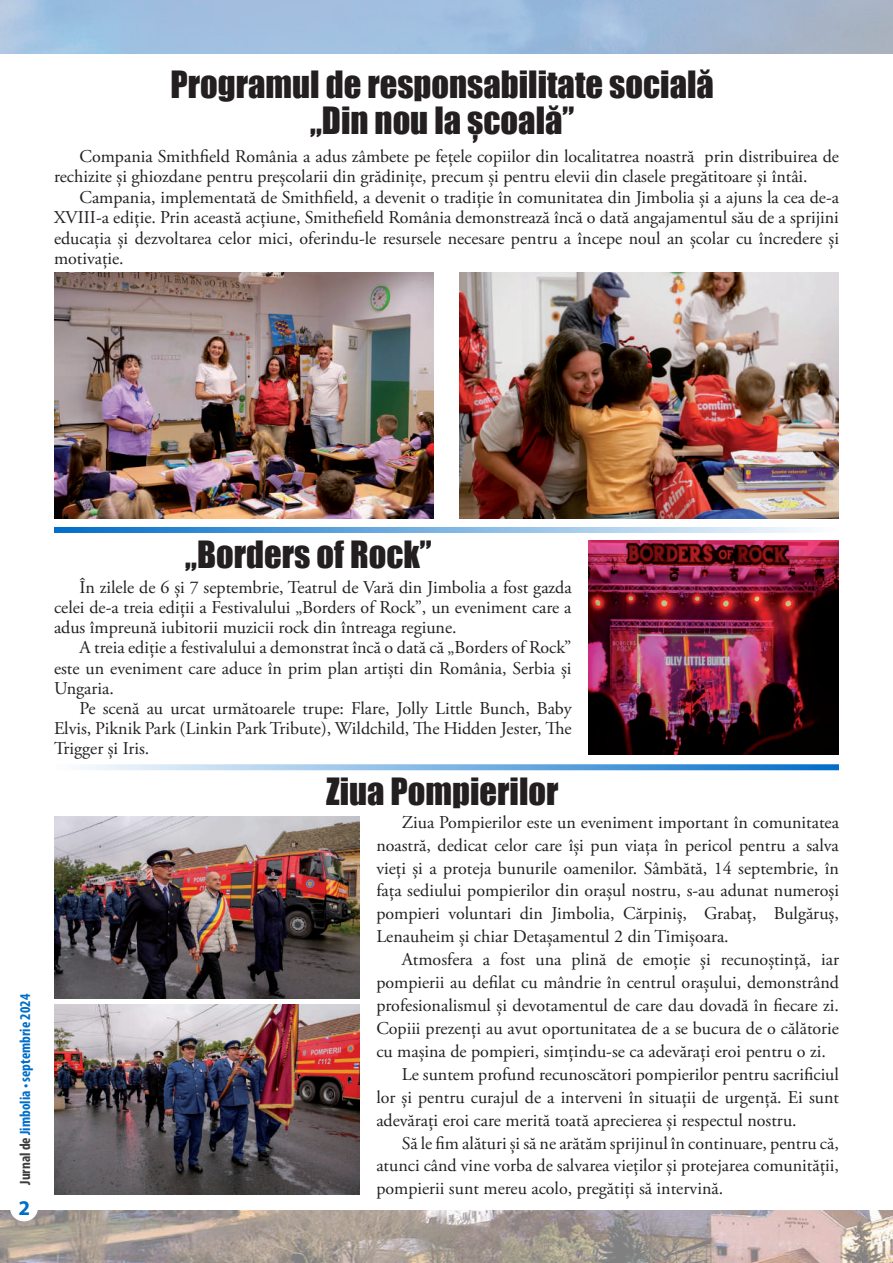
<style>
.page{position:relative;width:893px;height:1263px;background:#fff}
.page>*{position:absolute;margin:0;border:0;box-sizing:border-box;transform-origin:0 0}
.t1{font:34.5px/36px "Impact";color:#231f20;text-align:center}
.t2{font:700 21px "Myriad Pro";color:#016ec9}
.t3{font:18px/20.1px "Adobe Garamond Pro";color:#231f20;text-align:justify}
.t4{font:700 condensed 15px "Myriad Pro";color:#016ec9}
.s1{color:#3e3e3f}
</style>
<div class="page">
<img style="left:0;top:1211px;width:893px;height:52px">
<div style="left:10px;top:1194px;width:28px;height:27px;background:#fff;border-radius:50%"></div>
<svg style="left:54px;top:527px;width:758px;height:6px;background:#7ab3e2"></svg>
<svg style="left:82px;top:764px;width:757px;height:6px;background:#80b6e3"></svg>
<img style="left:459px;top:273px;width:380px;height:245px">
<img style="left:54px;top:273px;width:380px;height:245px">
<img style="left:589px;top:540px;width:250px;height:214px">
<img style="left:54px;top:1004px;width:305px;height:190px">
<img style="left:54px;top:816px;width:305px;height:182px">
<h1 class="t1" style="left:171px;top:65px;width:545px">Programul de responsabilitate socială „Din nou la școală”</h1>
<p class="t3" style="left:54px;top:147px;width:786px;line-height:20.5px;text-indent:26px">Compania Smithfield România a adus zâmbete pe fețele copiilor din localitatrea noastră prin distribuirea de rechizite și ghiozdane pentru preșcolarii din grădinițe, precum și pentru elevii din clasele pregătitoare și întâi.</p>
<p class="t3" style="left:54px;top:188px;width:787px;line-height:20.5px;text-indent:26px">Campania, implementată de Smithfield, a devenit o tradiție în comunitatea din Jimbolia și a ajuns la cea de-a XVIII-a ediție. Prin această acțiune, Smithefield România demonstrează încă o dată angajamentul său de a sprijini educația și dezvoltarea celor mici, oferindu-le resursele necesare pentru a începe noul an școlar cu încredere și motivație.</p>
<p class="t4" style="left:16px;top:1185px;width:192px;rotate:-90deg"><span class="s1">Jurnal de</span> Jimbolia • septembrie 2024</p>
<p class="t2" style="left:19px;top:1194px;width:13px">2</p>
<h1 class="t1" style="left:185px;top:535px;width:248px">„Borders of Rock”</h1>
<p class="t3" style="left:54px;top:578px;width:519px;text-indent:26px">În zilele de 6 și 7 septembrie, Teatrul de Vară din Jimbolia a fost gazda celei de-a treia ediții a Festivalului „Borders of Rock”, un eveniment care a adus împreună iubitorii muzicii rock din întreaga regiune.</p>
<p class="t3" style="left:54px;top:638px;width:519px;text-indent:26px">A treia ediție a festivalului a demonstrat încă o dată că „Borders of Rock” este un eveniment care aduce în prim plan artiști din România, Serbia și Ungaria.</p>
<p class="t3" style="left:54px;top:699px;width:519px;text-indent:26px">Pe scenă au urcat următoarele trupe: Flare, Jolly Little Bunch, Baby Elvis, Piknik Park (Linkin Park Tribute), Wildchild, The Hidden Jester, The Trigger și Iris.</p>
<h1 class="t1" style="left:326px;top:773px;width:234px">Ziua Pompierilor</h1>
<p class="t3" style="left:376px;top:811px;width:464px;line-height:23px;text-indent:26px">Ziua Pompierilor este un eveniment important în comunitatea noastră, dedicat celor care își pun viața în pericol pentru a salva vieți și a proteja bunurile oamenilor. Sâmbătă, 14 septembrie, în fața sediului pompierilor din orașul nostru, s-au adunat numeroși pompieri voluntari din Jimbolia, Cărpiniș, Grabaț, Bulgăruș, Lenauheim și chiar Detașamentul 2 din Timișoara.</p>
<p class="t3" style="left:402px;top:950px;width:439px">Atmosfera a fost una plină de emoție și recunoștință, iar</p>
<p class="t3" style="left:376px;top:973px;width:464px">pompierii au defilat cu mândrie în centrul orașului, demonstrând</p>
<p class="t3" style="left:376px;top:996px;width:464px">profesionalismul și devotamentul de care dau dovadă în fiecare zi.</p>
<p class="t3" style="left:376px;top:1019px;width:464px">Copiii prezenți au avut oportunitatea de a se bucura de o călătorie</p>
<p class="t3" style="left:376px;top:1042px;width:451px">cu mașina de pompieri, simțindu-se ca adevărați eroi pentru o zi.</p>
<p class="t3" style="left:402px;top:1065px;width:439px">Le suntem profund recunoscători pompierilor pentru sacrificiul</p>
<p class="t3" style="left:376px;top:1087px;width:464px">lor și pentru curajul de a interveni în situații de urgență. Ei sunt</p>
<p class="t3" style="left:376px;top:1110px;width:422px">adevărați eroi care merită toată aprecierea și respectul nostru.</p>
<p class="t3" style="left:402px;top:1133px;width:439px">Să le fim alături și să ne arătăm sprijinul în continuare, pentru că,</p>
<p class="t3" style="left:376px;top:1156px;width:464px">atunci când vine vorba de salvarea vieților și protejarea comunității,</p>
<p class="t3" style="left:376px;top:1179px;width:348px">pompierii sunt mereu acolo, pregătiți să intervină.</p>
</div>
